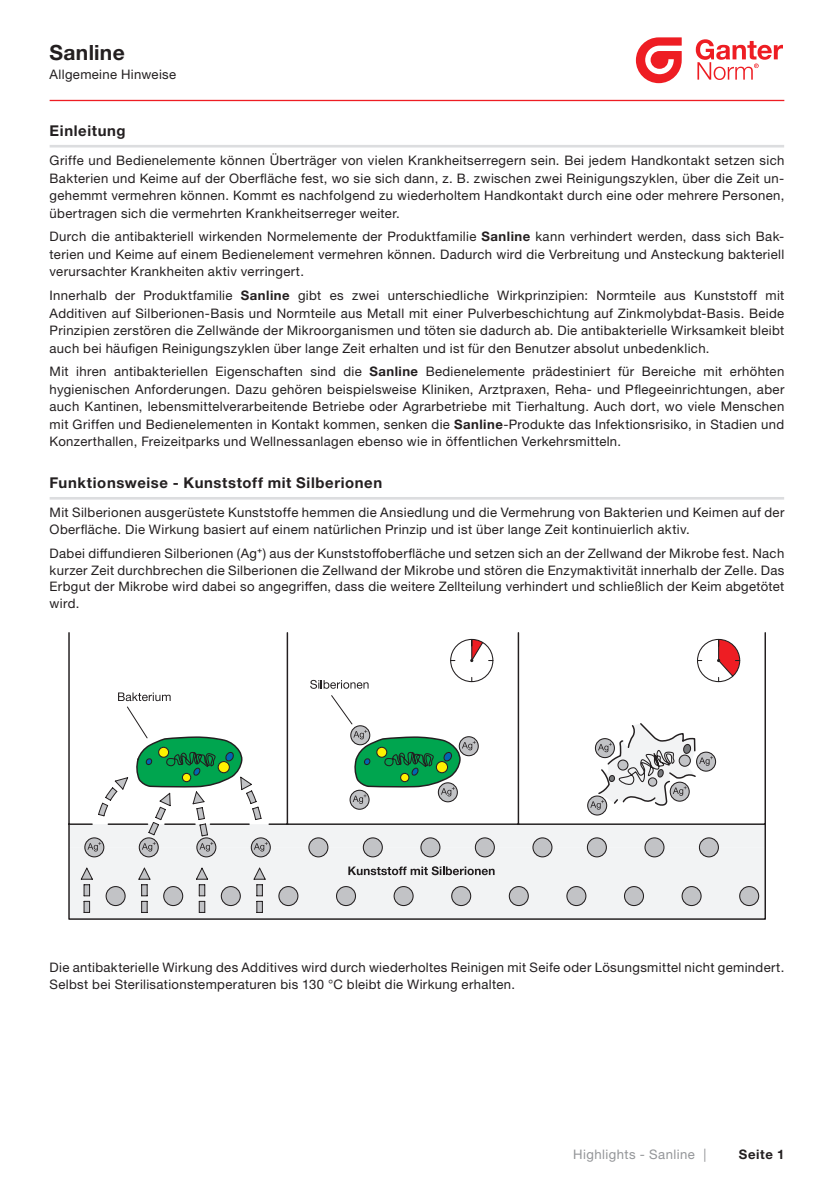
<style>
.page{position:relative;width:834px;height:1181px;background:#fff}
.page>*{position:absolute;margin:0;border:0;box-sizing:border-box;transform-origin:0 0}
.t1{font:700 21px "Helvetica Neue LTW1 G";letter-spacing:.015em;color:#231f20}
.t2{font:700 14.88px "Helvetica Neue LT Pro";letter-spacing:.04em;color:#231f20}
.t3{font:700 14.88px "Helvetica Neue LTW1 G";letter-spacing:.04em;color:#231f20}
.t4{font:13.12px/17.5px "Helvetica Neue LT Pro";letter-spacing:.025em;color:#231f20;text-align:justify}
.t5{font:13.12px/16.6px "Helvetica Neue LTW1 G";letter-spacing:.025em;color:#231f20;text-align:justify}
.t6{font:13.12px "Helvetica Neue LTW1 G";letter-spacing:.035em;color:#939598}
.t7{font:700 13.12px "Helvetica Neue LTW1 G";letter-spacing:.045em;color:#231f20}
.s1{font-weight:700}
</style>
<div class="page">
<hr style="left:50px;top:100px;width:734px;height:1px;background:#ee1d23">
<svg style="left:635px;top:37px;width:46px;height:46px"></svg>
<svg style="left:695px;top:39px;width:87px;height:41px"></svg>
<hr style="left:50px;top:145px;width:734px;height:2px;background:#dcdddf">
<hr style="left:50px;top:497px;width:734px;height:2px;background:#dcdddf">
<svg style="left:68px;top:632px;width:698px;height:288px"></svg>
<svg style="left:84px;top:638px;width:675px;height:268px"></svg>
<svg style="left:80px;top:694px;width:273px;height:219px"></svg>
<svg style="left:69px;top:724px;width:696px;height:127px"></svg>
<svg style="left:118px;top:692px;width:53px;height:9px"></svg>
<svg style="left:310px;top:680px;width:58px;height:9px"></svg>
<svg style="left:348px;top:866px;width:146px;height:9px"></svg>
<h1 class="t1" style="left:50px;top:39px;width:77px">Sanline</h1>
<p class="t4" style="left:50px;top:66px;width:128px">Allgemeine Hinweise</p>
<p class="t3" style="left:50px;top:121px;width:77px">Einleitung</p>
<p class="t4" style="left:50px;top:152px;width:736px">Griffe und Bedienelemente können Überträger von vielen Krankheitserregern sein. Bei jedem Handkontakt setzen sich Bakterien und Keime auf der Oberfläche fest, wo sie sich dann, z. B. zwischen zwei Reinigungszyklen, über die Zeit un&shy;gehemmt vermehren können. Kommt es nachfolgend zu wiederholtem Handkontakt durch eine oder mehrere Personen, übertragen sich die vermehrten Krankheitserreger weiter.</p>
<p class="t4" style="left:50px;top:228px;width:736px">Durch die antibakteriell wirkenden Normelemente der Produktfamilie <span class="s1">Sanline</span> kann verhindert werden, dass sich Bak&shy;terien und Keime auf einem Bedienelement vermehren können. Dadurch wird die Verbreitung und Ansteckung bakteriell verursachter Krankheiten aktiv verringert.</p>
<p class="t4" style="left:50px;top:286px;width:736px">Innerhalb der Produktfamilie <span class="s1">Sanline</span> gibt es zwei unterschiedliche Wirkprinzipien: Normteile aus Kunststoff mit Additiven auf Silberionen-Basis und Normteile aus Metall mit einer Pulverbeschichtung auf Zinkmolybdat-Basis. Beide Prinzipien zerstören die Zellwände der Mikroorganismen und töten sie dadurch ab. Die antibakterielle Wirksamkeit bleibt auch bei häufigen Reinigungszyklen über lange Zeit erhalten und ist für den Benutzer absolut unbedenklich.</p>
<p class="t4" style="left:50px;top:363px;width:736px">Mit ihren antibakteriellen Eigenschaften sind die <span class="s1">Sanline</span> Bedienelemente prädestiniert für Bereiche mit erhöhten hygienischen Anforderungen. Dazu gehören beispielsweise Kliniken, Arztpraxen, Reha- und Pflegeeinrichtungen, aber auch Kantinen, lebensmittelverarbeitende Betriebe oder Agrarbetriebe mit Tierhaltung. Auch dort, wo viele Menschen mit Griffen und Bedienelementen in Kontakt kommen, senken die <span class="s1">Sanline</span>-Produkte das Infektionsrisiko, in Stadien und Konzerthallen, Freizeitparks und Wellnessanlagen ebenso wie in öffentlichen Verkehrsmitteln.</p>
<p class="t2" style="left:50px;top:473px;width:334px">Funktionsweise - Kunststoff mit Silberionen</p>
<p class="t4" style="left:50px;top:504px;width:736px;line-height:16.6px">Mit Silberionen ausgerüstete Kunststoffe hemmen die Ansiedlung und die Vermehrung von Bakterien und Keimen auf der<br>Oberfläche. Die Wirkung basiert auf einem natürlichen Prinzip und ist über lange Zeit kontinuierlich aktiv.</p>
<p class="t5" style="left:50px;top:545px;width:736px">Dabei diffundieren Silberionen (Ag⁺) aus der Kunststoffoberfläche und setzen sich an der Zellwand der Mikrobe fest. Nach kurzer Zeit durchbrechen die Silberionen die Zellwand der Mikrobe und stören die Enzymaktivität innerhalb der Zelle. Das Erbgut der Mikrobe wird dabei so angegriffen, dass die weitere Zellteilung verhindert und schließlich der Keim abgetötet wird.</p>
<p class="t4" style="left:50px;top:959px;width:736px;line-height:16.6px">Die antibakterielle Wirkung des Additives wird durch wiederholtes Reinigen mit Seife oder Lösungsmittel nicht gemindert.<br>Selbst bei Sterilisationstemperaturen bis 130 °C bleibt die Wirkung erhalten.</p>
<p class="t6" style="left:573px;top:1146px;width:135px">Highlights - Sanline |</p>
<p class="t7" style="left:738px;top:1146px;width:47px">Seite 1</p>
</div>
